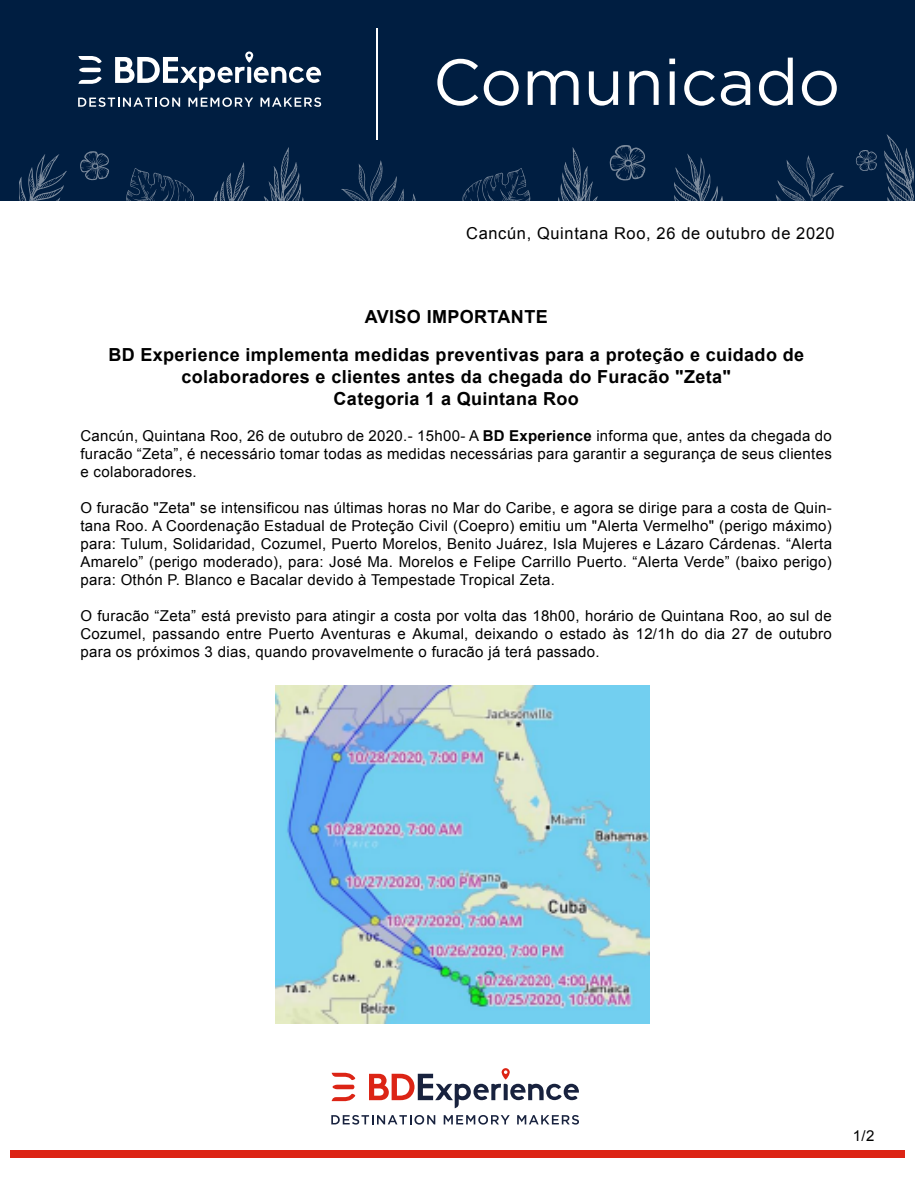
<style>
.page{position:relative;width:915px;height:1191px;background:#fff}
.page>*{position:absolute;margin:0;border:0;box-sizing:border-box;transform-origin:0 0}
.t1{font:64.8px "Gotham";color:#fff}
.t2{font:700 18px/38.4px "Arial";letter-spacing:.02em;color:#000;text-align:center}
.t3{font:16.35px "Arial";letter-spacing:.04em;color:#000}
.t4{font:15px/18px "Arial";letter-spacing:.02em;color:#000;text-align:justify}
.s1{font-weight:700}
</style>
<div class="page">
<div style="left:0;top:0;width:913px;height:201px;background:#001e41"></div>
<svg style="left:412px;top:193px;width:4px;height:8px"></svg>
<svg style="left:341px;top:160px;width:62px;height:41px"></svg>
<svg style="left:674px;top:153px;width:48px;height:48px"></svg>
<svg style="left:609px;top:145px;width:36px;height:35px"></svg>
<svg style="left:775px;top:155px;width:68px;height:46px"></svg>
<svg style="left:80px;top:151px;width:29px;height:29px"></svg>
<svg style="left:19px;top:154px;width:48px;height:47px"></svg>
<svg style="left:855px;top:150px;width:21px;height:21px"></svg>
<svg style="left:884px;top:134px;width:29px;height:67px"></svg>
<svg style="left:126px;top:168px;width:68px;height:33px"></svg>
<svg style="left:264px;top:147px;width:39px;height:54px"></svg>
<svg style="left:213px;top:162px;width:37px;height:39px"></svg>
<svg style="left:462px;top:168px;width:68px;height:33px"></svg>
<svg style="left:558px;top:147px;width:39px;height:54px"></svg>
<svg style="left:115px;top:51px;width:206px;height:40px"></svg>
<svg style="left:78px;top:56px;width:24px;height:28px"></svg>
<svg style="left:78px;top:97px;width:102px;height:10px"></svg>
<svg style="left:188px;top:97px;width:65px;height:10px"></svg>
<svg style="left:260px;top:97px;width:61px;height:10px"></svg>
<svg style="left:369px;top:1068px;width:209px;height:40px"></svg>
<svg style="left:331px;top:1072px;width:24px;height:29px"></svg>
<svg style="left:331px;top:1115px;width:104px;height:9px"></svg>
<svg style="left:443px;top:1115px;width:66px;height:9px"></svg>
<svg style="left:517px;top:1115px;width:61px;height:9px"></svg>
<div style="left:10px;top:1149px;width:894px;height:8px;background:#dc2415"></div>
<hr style="left:376px;top:28px;width:2px;height:111px;background:#fff">
<img style="left:276px;top:685px;width:373px;height:338px">
<h1 class="t1" style="left:433px;top:40px;width:408px">Comunicado</h1>
<p class="t3" style="left:466px;top:222px;width:370px">Cancún, Quintana Roo, 26 de outubro de 2020</p>
<p class="t2" style="left:108px;top:298px;width:697px">AVISO IMPORTANTE<br>BD Experience implementa medidas preventivas para a proteção e cuidado de</p>
<p class="t2" style="left:181px;top:366px;width:551px;line-height:21.6px">colaboradores e clientes antes da chegada do Furacão "Zeta"<br>Categoria 1 a Quintana Roo</p>
<p class="t4" style="left:80px;top:426px;width:752px">Cancún, Quintana Roo, 26 de outubro de 2020.- 15h00- A <span class="s1">BD Experience</span> informa que, antes da chegada do furacão “Zeta”, é necessário tomar todas as medidas necessárias para garantir a segurança de seus clientes e colaboradores.</p>
<p class="t4" style="left:80px;top:498px;width:752px">O furacão "Zeta" se intensificou nas últimas horas no Mar do Caribe, e agora se dirige para a costa de Quin&shy;tana Roo. A Coordenação Estadual de Proteção Civil (Coepro) emitiu um "Alerta Vermelho" (perigo máximo) para: Tulum, Solidaridad, Cozumel, Puerto Morelos, Benito Juárez, Isla Mujeres e Lázaro Cárdenas. “Alerta Amarelo” (perigo moderado), para: José Ma. Morelos e Felipe Carrillo Puerto. “Alerta Verde” (baixo perigo) para: Othón P. Blanco e Bacalar devido à Tempestade Tropical Zeta.</p>
<p class="t4" style="left:80px;top:606px;width:752px">O furacão “Zeta” está previsto para atingir a costa por volta das 18h00, horário de Quintana Roo, ao sul de Cozumel, passando entre Puerto Aventuras e Akumal, deixando o estado às 12/1h do dia 27 de outubro para os próximos 3 dias, quando provavelmente o furacão já terá passado.</p>
<p class="t4" style="left:852px;top:1127px;width:23px">1/2</p>
</div>
